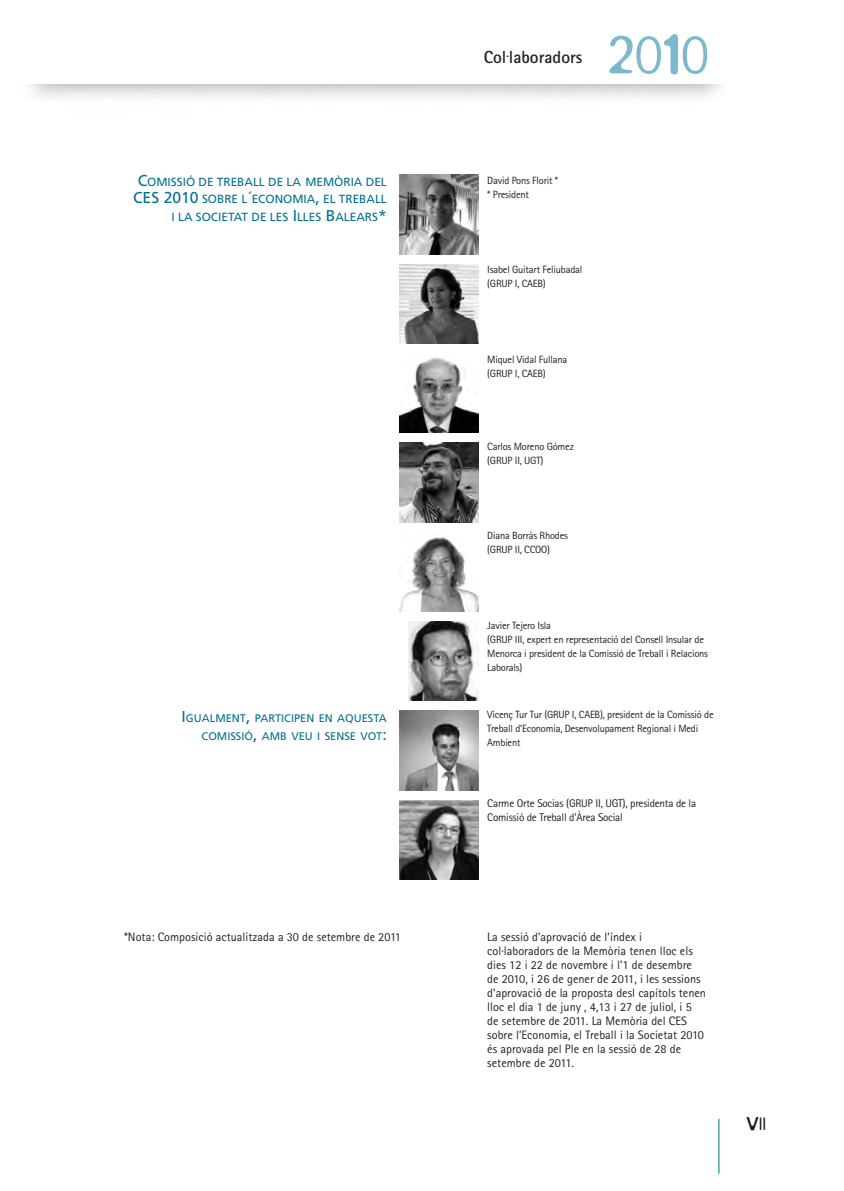
<style>
.page{position:relative;width:844px;height:1191px;background:#fff}
.page>*{position:absolute;margin:0;border:0;box-sizing:border-box;transform-origin:0 0}
.t1{font:300 61.07px "Blur";color:#7cb9cc}
.t2{font:300 21px "Blur";color:#231f20}
.t3{font:700 17.5px "Rotis Sans Serif";color:#231f20}
.t4{font:12.25px/14px "Rotis Sans Serif";color:#231f20}
.t5{font:11.9px/17.5px "Frutiger LT Std";color:#007290;text-align:right}
.t6{font:11.2px/14px "Rotis Sans Serif";letter-spacing:-.02em;color:#231f20}
.t7{font:11.03px/17.5px "Frutiger LT Std";color:#007290;text-align:right}
.t8{font:10.5px/14px "Rotis Sans Serif";letter-spacing:-.02em;color:#231f20}
.s1{font-size:15.75px}
</style>
<div class="page">
<img style="left:399px;top:800px;width:79px;height:79px">
<hr style="left:718px;top:1118px;width:1px;height:55px;background:#007290">
<img style="left:399px;top:175px;width:79px;height:79px">
<img style="left:399px;top:264px;width:79px;height:80px">
<img style="left:399px;top:357px;width:79px;height:76px">
<img style="left:399px;top:443px;width:79px;height:79px">
<img style="left:399px;top:537px;width:79px;height:74px">
<img style="left:408px;top:621px;width:70px;height:80px">
<img style="left:399px;top:711px;width:79px;height:79px">
<p class="t5" style="left:133px;top:173px;width:255px"><span class="s1">C</span>OMISSIÓ DE TREBALL DE LA MEMÒRIA DEL<br><span class="s1">CES 2010</span> SOBRE L<span class="s1">´</span>ECONOMIA<span class="s1">,</span> EL TREBALL<br>I LA SOCIETAT DE LES <span class="s1">I</span>LLES <span class="s1">B</span>ALEARS<span class="s1">*</span></p>
<p class="t7" style="left:181px;top:710px;width:207px"><span class="s1">I</span>GUALMENT<span class="s1">,</span> PARTICI PEN EN AQUESTA<br>COMISSIÓ<span class="s1">,</span> AMB VEU I SENSE VOT<span class="s1">:</span></p>
<h3 class="t3" style="left:483px;top:46px;width:100px">Col<sup>.</sup>laboradors</h3>
<h1 class="t1" style="left:606px;top:21px;width:105px">2010</h1>
<p class="t8" style="left:487px;top:173px;width:72px">David Pons Florit * * President</p>
<p class="t8" style="left:487px;top:263px;width:97px">Isabel Guitart Feliubadal (GRUP I, CAEB)</p>
<p class="t8" style="left:487px;top:352px;width:82px">Miquel Vidal Fullana (GRUP I, CAEB)</p>
<p class="t8" style="left:487px;top:439px;width:88px">Carlos Moreno Gómez (GRUP II, UGT)</p>
<p class="t8" style="left:487px;top:529px;width:82px">Diana Borràs Rhodes (GRUP II, CCOO)</p>
<p class="t8" style="left:487px;top:618px;width:222px">Javier Tejero Isla<br>(GRUP III, expert en representació del Consell Insular de Menorca i president de la Comissió de Treball i Relacions Laborals)</p>
<p class="t8" style="left:487px;top:707px;width:228px">Vicenç Tur Tur (GRUP I, CAEB), president de la Comissió de<br>Treball d’Economia, Desenvolupament Regional i Medi<br>Ambient</p>
<p class="t6" style="left:487px;top:796px;width:210px">Carme Orte Socias (GRUP II, UGT), presidenta de la<br>Comissió de Treball d’Àrea Social</p>
<p class="t4" style="left:124px;top:929px;width:278px">*Nota: Composició actualitzada a 30 de setembre de 2011</p>
<p class="t4" style="left:487px;top:929px;width:220px">La sessió d’aprovació de l’índex i col·laboradors de la Memòria tenen lloc els dies 12 i 22 de novembre i l’1 de desembre de 2010, i 26 de gener de 2011, i les sessions d’aprovació de la proposta desl capítols tenen lloc el dia 1 de juny , 4,13 i 27 de juliol, i 5 de setembre de 2011. La Memòria del CES sobre l’Economia, el Treball i la Societat 2010 és aprovada pel Ple en la sessió de 28 de setembre de 2011.</p>
<h2 class="t2" style="left:746px;top:1111px;width:21px">VII</h2>
</div>
